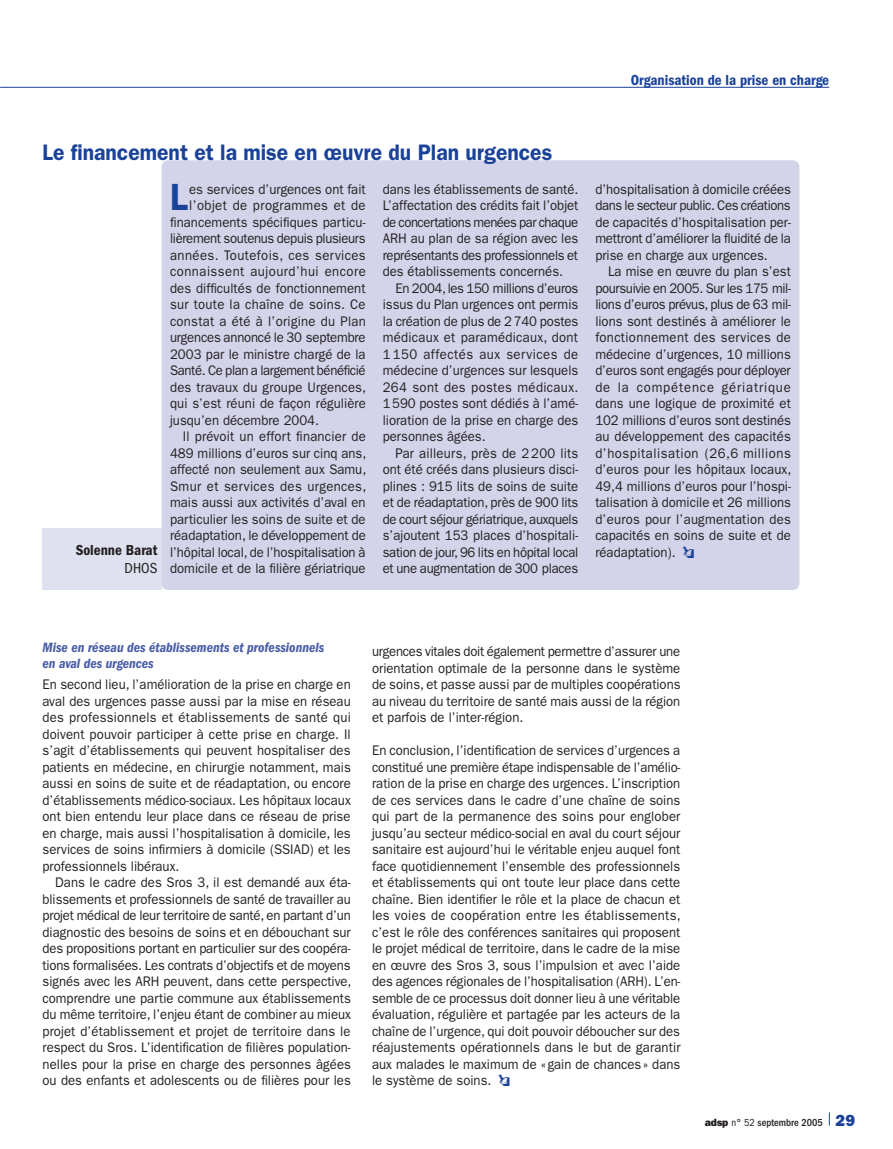
<style>
.page{position:relative;width:893px;height:1149px;background:#fff}
.page>*{position:absolute;margin:0;border:0;box-sizing:border-box;transform-origin:0 0}
.t1{font:600 37.95px "ITC Franklin Gothic Std";color:#1b4299;scale:.94 1}
.t2{font:600 22.5px "ITC Franklin Gothic Std";color:#1b4299;scale:.94 1}
.t3{font:15px "ITC Franklin Gothic Std Dm Cd";color:#1b4299}
.t4{font:15px "ITC Franklin Gothic Std Dm Cd";color:#231f20}
.t5{font:condensed 15px "ITC Franklin Gothic Std";color:#231f20}
.t6{font:13.95px/16.5px "ITC Franklin Gothic Std";color:#231f20;text-align:justify;scale:.94 1}
.t7{font:13.95px "ITC Franklin Gothic Std";letter-spacing:.03em;color:#231f20;scale:.94 1}
.t8{font:13.95px/16.5px "ITC Franklin Gothic Std Dm Cd It";color:#495da8}
.t9{font:13.95px "ITC Franklin Gothic Std";letter-spacing:.02em;color:#231f20;scale:.94 1}
.t10{font:13.95px "ITC Franklin Gothic Std";letter-spacing:-.025em;color:#231f20;scale:.94 1}
.t11{font:13.95px "ITC Franklin Gothic Std";letter-spacing:-.03em;color:#231f20;scale:.94 1}
.t12{font:13.95px "ITC Franklin Gothic Std";letter-spacing:.035em;color:#231f20;scale:.94 1}
.t13{font:500 condensed 10.5px "ITC Franklin Gothic Std";color:#231f20}
.s1{font-family:"Ph Fpictos";font-weight:600;font-size:15px;color:#1b4299}
.s2{font-family:"ITC Franklin Gothic Std Hvy";font-weight:400;font-stretch:normal}
.s3{font-weight:400}
.s4{font-family:"ITC Franklin Gothic Std Hvy";font-weight:400;font-stretch:normal;font-size:16.2px;color:#1b4299}
</style>
<div class="page">
<hr style="left:0;top:87px;width:829px;height:1px;background:#1b4299">
<svg style="left:829px;top:1112px;width:1px;height:13px"></svg>
<div style="left:162px;top:160px;width:637px;height:429px;background:#d3d4ea;border-radius:7px"></div>
<div style="left:43px;top:528px;width:119px;height:61px;background:#dfe1f0"></div>
<p class="t3" style="left:631px;top:71px;width:200px">Organisation de la prise en charge</p>
<h2 class="t2" style="left:43px;top:139px;width:544px">Le financement et la mise en œuvre du Plan urgences</h2>
<h1 class="t1" style="left:170px;top:175px;width:21px">L</h1>
<p class="t6" style="left:189px;top:181px;width:189px">es services d’urgences ont fait</p>
<p class="t6" style="left:383px;top:181px;width:210px">dans les établissements de santé.<br>L’affectation des crédits fait l’objet de concertations menées par chaque ARH au plan de sa région avec les représentants des professionnels et des établissements concernés.</p>
<p class="t6" style="left:383px;top:280px;width:210px;text-indent:13px">En 2004, les 150 millions d’euros issus du Plan urgences ont permis la création de plus de 2740 postes médicaux et paramédicaux, dont 1 150 affectés aux services de médecine d’urgences sur lesquels 264 sont des postes médicaux.<br>1590 postes sont dédiés à l’amé&shy;lioration de la prise en charge des personnes âgées.</p>
<p class="t6" style="left:383px;top:445px;width:210px;text-indent:13px">Par ailleurs, près de 2200 lits ont été créés dans plusieurs disci&shy;plines : 915 lits de soins de suite et de réadaptation, près de 900 lits de court séjour gériatrique, auxquels s’ajoutent 153 places d’hospitali&shy;sation de jour, 96 lits en hôpital local et une augmentation de 300 places</p>
<p class="t6" style="left:595px;top:181px;width:210px">d’hospitalisation à domicile créées dans le secteur public. Ces créations de capacités d’hospitalisation per&shy;mettront d’améliorer la fluidité de la prise en charge aux urgences.</p>
<p class="t6" style="left:595px;top:263px;width:210px;text-indent:13px">La mise en œuvre du plan s’est poursuivie en 2005. Sur les 175 mil&shy;lions d’euros prévus, plus de 63 mil&shy;lions sont destinés à améliorer le fonctionnement des services de médecine d’urgences, 10 millions d’euros sont engagés pour déployer de la compétence gériatrique dans une logique de proximité et 102 millions d’euros sont destinés au développement des capacités d’hospitalisation (26,6 millions d’euros pour les hôpitaux locaux, 49,4 millions d’euros pour l’hospi&shy;talisation à domicile et 26 millions d’euros pour l’augmentation des capacités en soins de suite et de</p>
<p class="t7" style="left:189px;top:197px;width:189px">l’objet de programmes et de</p>
<p class="t6" style="left:170px;top:214px;width:210px">financements spécifiques particu-</p>
<p class="t10" style="left:170px;top:230px;width:210px">lièrement soutenus depuis plusieurs</p>
<p class="t7" style="left:170px;top:247px;width:210px">années. Toutefois, ces services</p>
<p class="t12" style="left:170px;top:263px;width:210px">connaissent aujourd’hui encore</p>
<p class="t6" style="left:170px;top:280px;width:209px">des difficultés de fonctionnement</p>
<p class="t9" style="left:170px;top:296px;width:210px">sur toute la chaîne de soins. Ce</p>
<p class="t9" style="left:170px;top:313px;width:210px">constat a été à l’origine du Plan</p>
<p class="t6" style="left:170px;top:329px;width:210px">urgences annoncé le 30 septembre</p>
<p class="t6" style="left:170px;top:346px;width:210px">2003 par le ministre chargé de la</p>
<p class="t11" style="left:170px;top:362px;width:210px">Santé. Ce plan a largement bénéficié</p>
<p class="t6" style="left:170px;top:379px;width:210px">des travaux du groupe Urgences,</p>
<p class="t6" style="left:170px;top:395px;width:210px">qui s’est réuni de façon régulière</p>
<p class="t6" style="left:170px;top:412px;width:160px">jusqu’en décembre 2004.</p>
<p class="t6" style="left:183px;top:428px;width:196px">Il prévoit un effort financier de</p>
<p class="t6" style="left:170px;top:445px;width:210px">489 millions d’euros sur cinq ans,</p>
<p class="t6" style="left:170px;top:461px;width:210px">affecté non seulement aux Samu,</p>
<p class="t7" style="left:170px;top:478px;width:210px">Smur et services des urgences,</p>
<p class="t6" style="left:170px;top:494px;width:210px">mais aussi aux activités d’aval en</p>
<p class="t6" style="left:170px;top:511px;width:210px">particulier les soins de suite et de</p>
<p class="t6" style="left:170px;top:527px;width:210px">réadaptation, le développement de</p>
<p class="t6" style="left:170px;top:544px;width:210px">l’hôpital local, de l’hospitalisation à</p>
<p class="t6" style="left:170px;top:560px;width:210px">domicile et de la filière gériatrique</p>
<p class="t4" style="left:76px;top:541px;width:83px">Solenne Barat</p>
<p class="t6" style="left:595px;top:544px;width:106px">réadaptation). <span class="s1">O</span></p>
<p class="t5" style="left:125px;top:560px;width:34px">DHOS</p>
<p class="t8" style="left:43px;top:638px;width:283px">Mise en réseau des établissements et professionnels en aval des urgences</p>
<p class="t6" style="left:43px;top:676px;width:330px">En second lieu, l’amélioration de la prise en charge en aval des urgences passe aussi par la mise en réseau des professionnels et établissements de santé qui doivent pouvoir participer à cette prise en charge. Il s’agit d’établissements qui peuvent hospitaliser des patients en médecine, en chirurgie notamment, mais aussi en soins de suite et de réadaptation, ou encore d’établissements médico-sociaux. Les hôpitaux locaux ont bien entendu leur place dans ce réseau de prise en charge, mais aussi l’hospitalisation à domicile, les services de soins infirmiers à domicile (SSIAD) et les professionnels libéraux.</p>
<p class="t6" style="left:43px;top:874px;width:330px;text-indent:13px">Dans le cadre des Sros 3, il est demandé aux éta&shy;blissements et professionnels de santé de travailler au projet médical de leur territoire de santé, en partant d’un diagnostic des besoins de soins et en débouchant sur des propositions portant en particulier sur des coopéra&shy;tions formalisées. Les contrats d’objectifs et de moyens signés avec les ARH peuvent, dans cette perspective, comprendre une partie commune aux établissements du même territoire, l’enjeu étant de combiner au mieux projet d’établissement et projet de territoire dans le respect du Sros. L’identification de filières population&shy;nelles pour la prise en charge des personnes âgées ou des enfants et adolescents ou de filières pour les</p>
<p class="t6" style="left:372px;top:643px;width:330px">urgences vitales doit également permettre d’assurer une orientation optimale de la personne dans le système de soins, et passe aussi par de multiples coopérations au niveau du territoire de santé mais aussi de la région et parfois de l’inter-région.</p>
<p class="t6" style="left:372px;top:742px;width:330px">En conclusion, l’identification de services d’urgences a constitué une première étape indispensable de l’amélio&shy;ration de la prise en charge des urgences. L’inscription de ces services dans le cadre d’une chaîne de soins qui part de la permanence des soins pour englober jusqu’au secteur médico-social en aval du court séjour sanitaire est aujourd’hui le véritable enjeu auquel font face quotidiennement l’ensemble des professionnels et établissements qui ont toute leur place dans cette chaîne. Bien identifier le rôle et la place de chacun et les voies de coopération entre les établissements, c’est le rôle des conférences sanitaires qui proposent le projet médical de territoire, dans le cadre de la mise en œuvre des Sros 3, sous l’impulsion et avec l’aide des agences régionales de l’hospitalisation (ARH). L’en&shy;semble de ce processus doit donner lieu à une véritable évaluation, régulière et partagée par les acteurs de la chaîne de l’urgence, qui doit pouvoir déboucher sur des réajustements opérationnels dans le but de garantir aux malades le maximum de «gain de chances» dans le système de soins. <span class="s1">O</span></p>
<p class="t13" style="left:705px;top:1115px;width:151px"><span class="s2">adsp</span> <span class="s3">n° 52</span> septembre 2005 <span class="s4">29</span></p>
</div>
